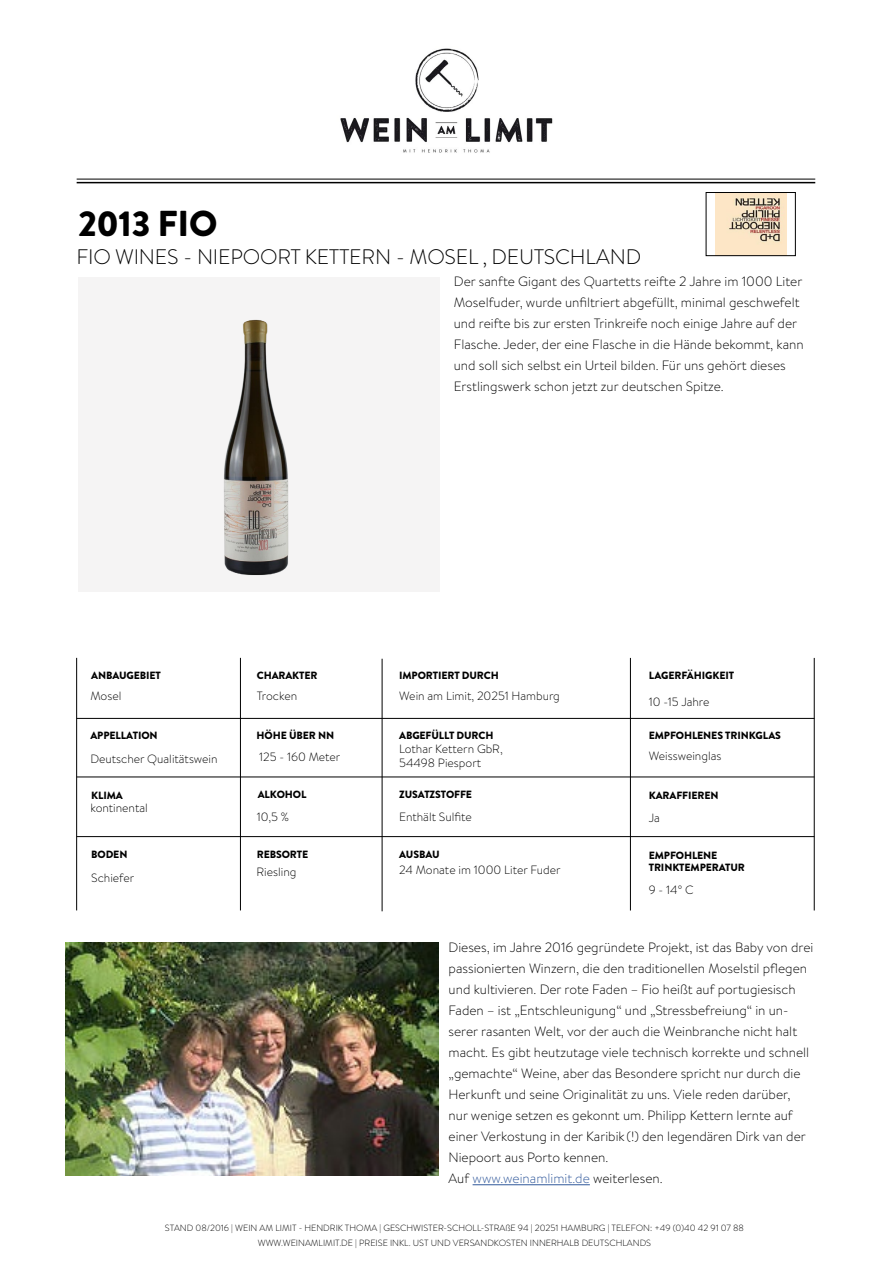
<style>
.page{position:relative;width:893px;height:1263px;background:#fff}
.page>*{position:absolute;margin:0;border:0;box-sizing:border-box;transform-origin:0 0}
.t1{font:900 36px "Brandon Grotesque";letter-spacing:-.01em;color:#000}
.t2{font:300 21px "Brandon Grotesque";letter-spacing:-.01em;color:#000}
.t3{font:300 13.5px/21px "Brandon Text";color:#000}
.t4{font:300 12px/14.4px "Brandon Text";color:#000}
.t5{font:900 10.5px/12.6px "Brandon Grotesque";letter-spacing:-.01em;color:#000}
.t6{font:300 9px/15px "Brandon Text";color:#000;text-align:center}
.s1{color:#30589b}
</style>
<div class="page">
<div style="left:78px;top:277px;width:362px;height:314px;background:#f5f4f4"></div>
<img style="left:224px;top:319px;width:65px;height:256px">
<hr style="left:473px;top:1184px;width:117px;height:1px;background:#30589b">
<img style="left:66px;top:943px;width:373px;height:232px">
<hr style="left:77px;top:182px;width:738px;height:1px;background:#000">
<img style="left:340px;top:48px;width:213px;height:105px">
<hr style="left:77px;top:179px;width:738px;height:1px;background:#000">
<img style="left:715px;top:194px;width:71px;height:60px">
<div style="left:706px;top:192px;width:89px;height:64px;border:1px solid #000"></div>
<hr style="left:240px;top:658px;width:1px;height:252px;background:#000">
<hr style="left:76px;top:658px;width:1px;height:252px;background:#000">
<hr style="left:382px;top:659px;width:1px;height:252px;background:#000">
<hr style="left:77px;top:718px;width:737px;height:1px;background:#000">
<hr style="left:77px;top:777px;width:737px;height:1px;background:#000">
<hr style="left:77px;top:836px;width:737px;height:1px;background:#000">
<hr style="left:630px;top:658px;width:1px;height:252px;background:#000">
<hr style="left:814px;top:658px;width:1px;height:252px;background:#000">
<h1 class="t1" style="left:78px;top:198px;width:141px">2013 FIO</h1>
<h2 class="t2" style="left:76px;top:243px;width:566px">FIO WINES - NIEPOORT KETTERN - MOSEL , DEUTSCHLAND</h2>
<p class="t3" style="left:454px;top:271px;width:351px">Der sanfte Gigant des Quartetts reifte 2 Jahre im 1000 Liter Moselfuder, wurde unfiltriert abgefüllt, minimal geschwefelt und reifte bis zur ersten Trinkreife noch einige Jahre auf der Flasche. Jeder, der eine Flasche in die Hände bekommt, kann und soll sich selbst ein Urteil bilden. Für uns gehört dieses Erstlingswerk schon jetzt zur deutschen Spitze.</p>
<p class="t5" style="left:91px;top:669px;width:71px">ANBAUGEBIET</p>
<p class="t5" style="left:257px;top:669px;width:62px">CHARAKTER</p>
<p class="t5" style="left:399px;top:669px;width:101px">IMPORTIERT DURCH</p>
<p class="t5" style="left:649px;top:669px;width:87px">LAGERFÄHIGKEIT</p>
<p class="t4" style="left:90px;top:689px;width:32px">Mosel</p>
<p class="t4" style="left:257px;top:689px;width:42px">Trocken</p>
<p class="t4" style="left:399px;top:689px;width:162px">Wein am Limit, 20251 Hamburg</p>
<p class="t4" style="left:649px;top:695px;width:62px">10 -15 Jahre</p>
<p class="t5" style="left:90px;top:729px;width:69px">APPELLATION</p>
<p class="t5" style="left:257px;top:729px;width:79px">HÖHE ÜBER NN</p>
<p class="t5" style="left:399px;top:730px;width:96px">ABGEFÜLLT DURCH</p>
<p class="t5" style="left:649px;top:730px;width:134px">EMPFOHLENES TRINKGLAS</p>
<p class="t4" style="left:90px;top:751px;width:129px">Deutscher Qualitätswein</p>
<p class="t4" style="left:259px;top:749px;width:83px">125 - 160 Meter</p>
<p class="t4" style="left:399px;top:741px;width:105px">Lothar Kettern GbR,<br>54498 Piesport</p>
<p class="t4" style="left:649px;top:748px;width:74px">Weissweinglas</p>
<p class="t5" style="left:91px;top:789px;width:33px">KLIMA</p>
<p class="t5" style="left:258px;top:788px;width:50px">ALKOHOL</p>
<p class="t5" style="left:399px;top:788px;width:74px">ZUSATZSTOFFE</p>
<p class="t5" style="left:649px;top:789px;width:71px">KARAFFIEREN</p>
<p class="t4" style="left:90px;top:800px;width:59px">kontinental</p>
<p class="t4" style="left:257px;top:809px;width:34px">10,5 %</p>
<p class="t4" style="left:399px;top:809px;width:74px">Enthält Sulfite</p>
<p class="t4" style="left:649px;top:810px;width:13px">Ja</p>
<p class="t5" style="left:91px;top:848px;width:38px">BODEN</p>
<p class="t5" style="left:257px;top:848px;width:53px">REBSORTE</p>
<p class="t4" style="left:91px;top:870px;width:45px">Schiefer</p>
<p class="t4" style="left:257px;top:864px;width:41px">Riesling</p>
<p class="t5" style="left:399px;top:848px;width:42px">AUSBAU</p>
<p class="t4" style="left:399px;top:862px;width:163px">24 Monate im 1000 Liter Fuder</p>
<p class="t5" style="left:649px;top:849px;width:98px">EMPFOHLENE<br>TRINKTEMPERATUR</p>
<p class="t4" style="left:649px;top:882px;width:46px">9 - 14° C</p>
<p class="t3" style="left:449px;top:937px;width:366px">Dieses, im Jahre 2016 gegründete Projekt, ist das Baby von drei passionierten Winzern, die den traditionellen Moselstil pflegen und kultivieren. Der rote Faden – Fio heißt auf portugiesisch Faden – ist „Entschleunigung“ und „Stressbefreiung“ in un&shy;serer rasanten Welt, vor der auch die Weinbranche nicht halt macht. Es gibt heutzutage viele technisch korrekte und schnell „gemachte“ Weine, aber das Besondere spricht nur durch die Herkunft und seine Originalität zu uns. Viele reden darüber,<br>nur wenige setzen es gekonnt um. Philipp Kettern lernte auf einer Verkostung in der Karibik (!) den legendären Dirk van der Niepoort aus Porto kennen.<br>Auf <span class="s1">www.weinamlimit.de</span> weiterlesen.</p>
<p class="t6" style="left:165px;top:1220px;width:581px">STAND 08/2016 | WEIN AM LIMIT - HENDRIK THOMA | GESCHWISTER-SCHOLL-STRAßE 94 | 20251 HAMBURG | TELEFON: +49 (0)40 42 91 07 88<br>WWW.WEINAMLIMIT.DE | PREISE INKL. UST UND VERSANDKOSTEN INNERHALB DEUTSCHLANDS</p>
</div>
